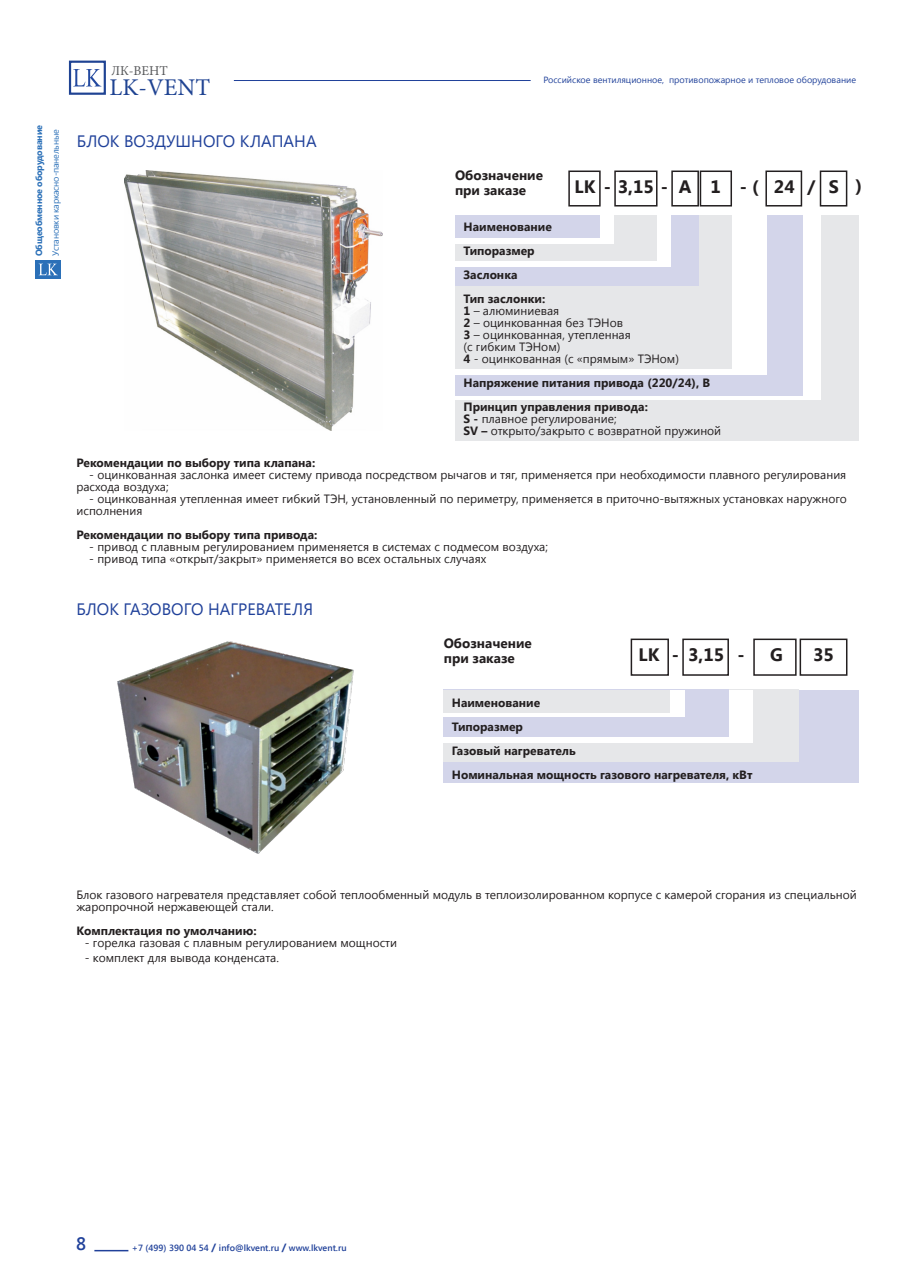
<style>
.page{position:relative;width:910px;height:1280px;background:#fff}
.page>*{position:absolute;margin:0;border:0;box-sizing:border-box;transform-origin:0 0}
.t1{font:24px "Minion Pro";color:#1f4392}
.t2{font:700 18px "Segoe UI";color:#231f20}
.t3{font:600 18px "Segoe UI";color:#20419a}
.t4{font:16.5px "Segoe UI";color:#20419a}
.t5{font:700 13.5px "Segoe UI";color:#231f20}
.t6{font:13.5px "Minion Pro";color:#57585a}
.t7{font:12px/12px "Segoe UI";color:#231f20}
.t8{font:700 12px "Segoe UI";color:#231f20}
.t9{font:9px "Segoe UI";color:#20419a}
.t10{font:600 9px "Segoe UI";color:#20419a}
.t11{font:9px "Segoe UI";letter-spacing:-.02em;color:#2b70b8}
.t12{font:700 9px "Segoe UI";letter-spacing:-.02em;color:#2b70b8}
.s1{font-weight:700}
.s2{font-weight:700;font-size:10.5px}
</style>
<div class="page">
<hr style="left:94px;top:1250px;width:34px;height:1px;background:#20419a">
<svg style="left:36px;top:260px;width:25px;height:19px"></svg>
<svg style="left:39px;top:264px;width:19px;height:11px"></svg>
<hr style="left:234px;top:80px;width:297px;height:1px;background:#20419a">
<svg style="left:73px;top:69px;width:28px;height:17px"></svg>
<div style="left:69px;top:61px;width:37px;height:34px;border:2px solid #1f4393"></div>
<div style="left:631px;top:639px;width:38px;height:37px;border:2px solid #231f20"></div>
<div style="left:753px;top:639px;width:44px;height:37px;border:2px solid #231f20"></div>
<div style="left:682px;top:639px;width:47px;height:37px;border:2px solid #231f20"></div>
<div style="left:800px;top:639px;width:47px;height:37px;border:2px solid #231f20"></div>
<div style="left:443px;top:690px;width:416px;height:93px;background:#d3d5ea"></div>
<div style="left:443px;top:690px;width:356px;height:72px;background:#e6e7e9"></div>
<div style="left:443px;top:690px;width:310px;height:52px;background:#fff"></div>
<div style="left:443px;top:690px;width:286px;height:47px;background:#d3d5ea"></div>
<svg style="left:443px;top:690px;width:242px;height:26px"></svg>
<div style="left:443px;top:690px;width:227px;height:22px;background:#e6e7e9"></div>
<img style="left:117px;top:641px;width:237px;height:213px">
<div style="left:568px;top:171px;width:33px;height:36px;border:2px solid #231f20"></div>
<div style="left:671px;top:171px;width:28px;height:36px;border:2px solid #231f20"></div>
<div style="left:614px;top:171px;width:43px;height:36px;border:2px solid #231f20"></div>
<div style="left:700px;top:171px;width:32px;height:36px;border:2px solid #231f20"></div>
<div style="left:765px;top:171px;width:37px;height:36px;border:2px solid #231f20"></div>
<div style="left:820px;top:171px;width:27px;height:36px;border:2px solid #231f20"></div>
<div style="left:455px;top:215px;width:404px;height:226px;background:#e6e7e9"></div>
<div style="left:455px;top:215px;width:365px;height:185px;background:#fff"></div>
<div style="left:455px;top:215px;width:347px;height:181px;background:#d3d5ea"></div>
<div style="left:455px;top:215px;width:311px;height:160px;background:#fff"></div>
<div style="left:455px;top:215px;width:276px;height:154px;background:#e6e7e9"></div>
<div style="left:455px;top:215px;width:243px;height:71px;background:#d3d5ea"></div>
<div style="left:455px;top:215px;width:216px;height:52px;background:#fff"></div>
<div style="left:455px;top:215px;width:202px;height:46px;background:#e6e7e9"></div>
<div style="left:455px;top:215px;width:159px;height:29px;background:#fff"></div>
<div style="left:455px;top:215px;width:145px;height:22px;background:#d3d5ea"></div>
<img style="left:125px;top:171px;width:257px;height:260px">
<p class="t12" style="left:33px;top:256px;width:133px;rotate:-90deg">Общеобменное оборудование</p>
<p class="t11" style="left:49px;top:256px;width:128px;rotate:-90deg">Установки каркасно-панельные</p>
<p class="t6" style="left:111px;top:62px;width:58px">ЛК-ВЕНТ</p>
<h1 class="t1" style="left:109px;top:71px;width:102px">LK-VENT</h1>
<p class="t4" style="left:77px;top:129px;width:241px">БЛОК ВОЗДУШНОГО КЛАПАНА</p>
<p class="t9" style="left:543px;top:73px;width:314px">Российское вентиляционное, противопожарное и тепловое оборудование</p>
<p class="t5" style="left:455px;top:166px;width:90px">Обозначение</p>
<p class="t5" style="left:455px;top:181px;width:73px">при заказе</p>
<p class="t2" style="left:574px;top:173px;width:22px">LK</p>
<p class="t2" style="left:604px;top:173px;width:66px">- 3,15 -</p>
<p class="t2" style="left:679px;top:173px;width:14px">А</p>
<p class="t2" style="left:710px;top:173px;width:12px">1</p>
<p class="t2" style="left:740px;top:173px;width:20px">- (</p>
<p class="t2" style="left:774px;top:173px;width:22px">24</p>
<p class="t2" style="left:808px;top:173px;width:9px">/</p>
<p class="t2" style="left:829px;top:173px;width:12px">S</p>
<p class="t2" style="left:855px;top:173px;width:8px">)</p>
<p class="t8" style="left:463px;top:218px;width:90px">Наименование</p>
<p class="t8" style="left:463px;top:242px;width:73px">Типоразмер</p>
<p class="t8" style="left:463px;top:266px;width:56px">Заслонка</p>
<p class="t8" style="left:463px;top:290px;width:83px">Тип заслонки:</p>
<p class="t7" style="left:463px;top:304px;width:97px"><span class="s1">1</span> – алюминиевая</p>
<p class="t7" style="left:463px;top:316px;width:161px"><span class="s1">2</span> – оцинкованная без ТЭНов</p>
<p class="t7" style="left:463px;top:328px;width:169px"><span class="s1">3</span> – оцинкованная, утепленная</p>
<p class="t7" style="left:463px;top:340px;width:98px">(с гибким ТЭНом)</p>
<p class="t7" style="left:463px;top:352px;width:217px"><span class="s1">4</span> - оцинкованная (с «прямым» ТЭНом)</p>
<p class="t8" style="left:463px;top:374px;width:248px">Напряжение питания привода (220/24), В</p>
<p class="t8" style="left:463px;top:398px;width:186px">Принцип управления привода:</p>
<p class="t7" style="left:463px;top:412px;width:155px"><span class="s1">S -</span> плавное регулирование;</p>
<p class="t7" style="left:463px;top:424px;width:259px"><span class="s1">SV –</span> открыто/закрыто с возвратной пружиной</p>
<p class="t8" style="left:77px;top:454px;width:240px">Рекомендации по выбору типа клапана:</p>
<p class="t7" style="left:77px;top:468px;width:771px;text-indent:13px">- оцинкованная заслонка имеет систему привода посредством рычагов и тяг, применяется при необходимости плавного регулирования расхода воздуха;</p>
<p class="t7" style="left:77px;top:492px;width:772px;text-indent:13px">- оцинкованная утепленная имеет гибкий ТЭН, установленный по периметру, применяется в приточно-вытяжных установках наружного исполнения</p>
<p class="t8" style="left:77px;top:526px;width:242px">Рекомендации по выбору типа привода:</p>
<p class="t7" style="left:89px;top:540px;width:460px">- привод с плавным регулированием применяется в системах с подмесом воздуха;</p>
<p class="t7" style="left:89px;top:552px;width:398px">- привод типа «открыт/закрыт» применяется во всех остальных случаях</p>
<p class="t4" style="left:76px;top:597px;width:238px">БЛОК ГАЗОВОГО НАГРЕВАТЕЛЯ</p>
<p class="t5" style="left:444px;top:634px;width:90px">Обозначение</p>
<p class="t5" style="left:444px;top:649px;width:73px">при заказе</p>
<p class="t8" style="left:452px;top:694px;width:90px">Наименование</p>
<p class="t8" style="left:452px;top:718px;width:73px">Типоразмер</p>
<p class="t8" style="left:452px;top:742px;width:126px">Газовый нагреватель</p>
<p class="t8" style="left:452px;top:766px;width:302px">Номинальная мощность газового нагревателя, кВт</p>
<p class="t2" style="left:638px;top:642px;width:22px">LK</p>
<p class="t2" style="left:672px;top:642px;width:9px">-</p>
<p class="t2" style="left:688px;top:642px;width:37px">3,15</p>
<p class="t2" style="left:737px;top:642px;width:9px">-</p>
<p class="t2" style="left:770px;top:642px;width:14px">G</p>
<p class="t2" style="left:813px;top:642px;width:22px">35</p>
<p class="t7" style="left:76px;top:888px;width:782px">Блок газового нагревателя представляет собой теплообменный модуль в теплоизолированном корпусе с камерой сгорания из специальной жаропрочной нержавеющей стали.</p>
<p class="t8" style="left:76px;top:922px;width:182px">Комплектация по умолчанию:</p>
<p class="t7" style="left:85px;top:936px;width:314px">- горелка газовая с плавным регулированием мощности</p>
<p class="t7" style="left:85px;top:951px;width:196px">- комплект для вывода конденсата.</p>
<h2 class="t3" style="left:76px;top:1231px;width:11px">8</h2>
<p class="t10" style="left:132px;top:1241px;width:216px">+7 (499) 390 04 54 <span class="s2">/</span> info@lkvent.ru <span class="s2">/</span> www.lkvent.ru</p>
</div>
